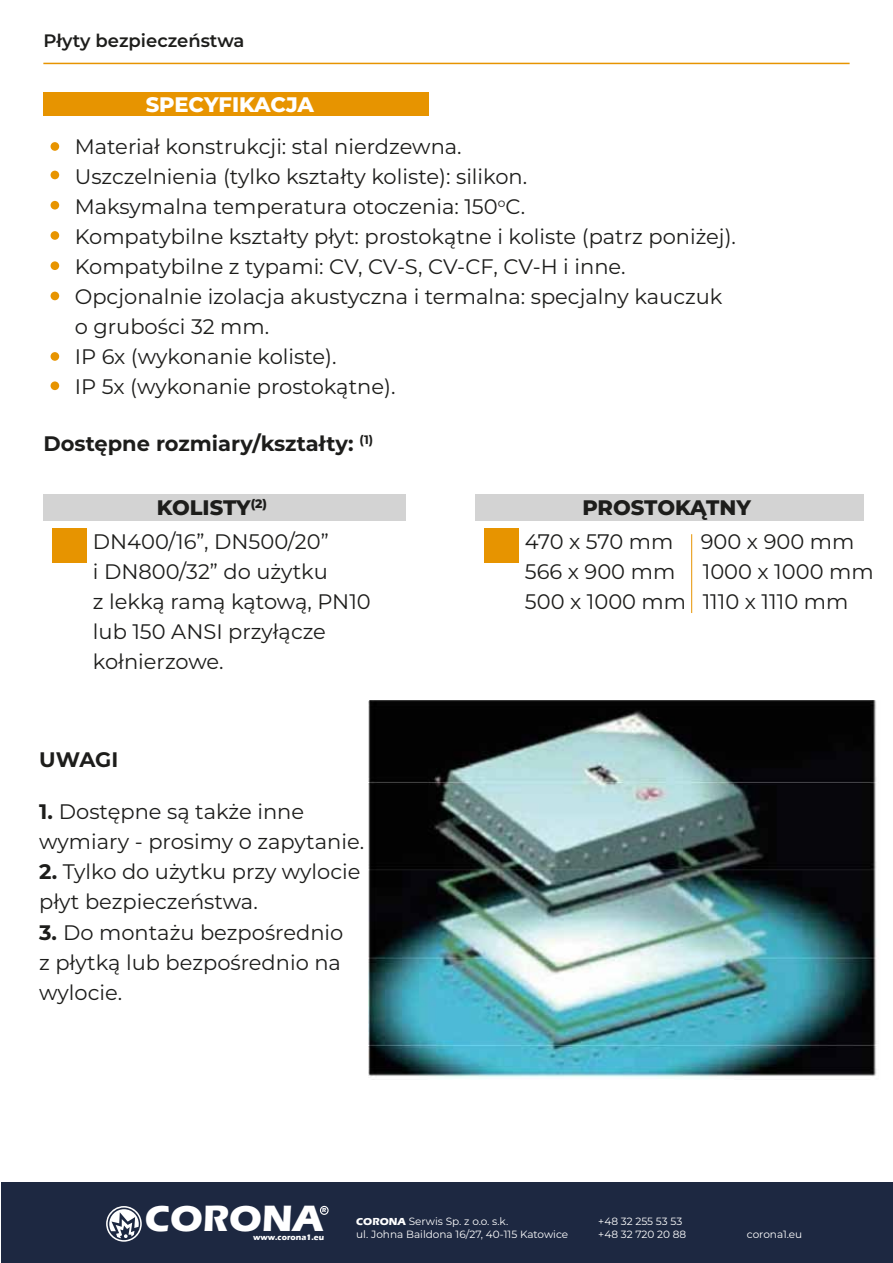
<style>
.page{position:relative;width:893px;height:1263px;background:#fff}
.page>*{position:absolute;margin:0;border:0;box-sizing:border-box;transform-origin:0 0}
.t1{font:700 37.65px "Eras ITC";color:#fff}
.t2{font:21px/30px "Montserrat";color:#1d1d1b}
.t3{font:700 21px "Montserrat";color:#1d1d1b}
.t4{font:800 21px "Montserrat";letter-spacing:-.005em;color:#1d1d1b}
.t5{font:800 21px "Montserrat";letter-spacing:-.005em;color:#fff}
.t6{font:600 18px "Montserrat";color:#1d1d1b}
.t7{font:10.5px/12.6px "Montserrat";color:#fff}
.t8{font:700 8.1px "Eras ITC";color:#fff}
.t9{font:700 6px "Eras ITC";color:#fff}
.s1{font-weight:700}
.s2{font-family:"Eras ITC";font-weight:700}
</style>
<div class="page">
<hr style="left:43px;top:63px;width:807px;height:1px;background:#e79400">
<div style="left:2px;top:1182px;width:891px;height:81px;background:#1d2841"></div>
<svg style="left:320px;top:1206px;width:9px;height:9px"></svg>
<svg style="left:106px;top:1206px;width:36px;height:36px"></svg>
<div style="left:43px;top:494px;width:363px;height:26px;background:#d3d3d3"></div>
<div style="left:52px;top:528px;width:34px;height:34px;background:#e79400"></div>
<div style="left:43px;top:92px;width:386px;height:24px;background:#e79400"></div>
<div style="left:51px;top:142px;width:8px;height:9px;background:#e79400;border-radius:50%"></div>
<div style="left:51px;top:171px;width:8px;height:8px;background:#e79400;border-radius:50%"></div>
<div style="left:51px;top:201px;width:8px;height:9px;background:#e79400;border-radius:50%"></div>
<div style="left:51px;top:231px;width:8px;height:9px;background:#e79400;border-radius:50%"></div>
<div style="left:51px;top:261px;width:8px;height:9px;background:#e79400;border-radius:50%"></div>
<div style="left:51px;top:292px;width:8px;height:8px;background:#e79400;border-radius:50%"></div>
<div style="left:51px;top:381px;width:8px;height:9px;background:#e79400;border-radius:50%"></div>
<div style="left:51px;top:352px;width:8px;height:9px;background:#e79400;border-radius:50%"></div>
<div style="left:475px;top:494px;width:389px;height:26px;background:#d3d3d3"></div>
<div style="left:484px;top:528px;width:34px;height:34px;background:#e79400"></div>
<img style="left:368px;top:700px;width:509px;height:379px">
<p class="t6" style="left:43px;top:28px;width:203px">Płyty bezpieczeństwa</p>
<p class="t5" style="left:146px;top:89px;width:170px">SPECYFIKACJA</p>
<p class="t2" style="left:75px;top:131px;width:663px">Materiał konstrukcji: stal nierdzewna.<br>Uszczelnienia (tylko kształty koliste): silikon.<br>Maksymalna temperatura otoczenia: 150<sup>o</sup>C.<br>Kompatybilne kształty płyt: prostokątne i koliste (patrz poniżej).<br>Kompatybilne z typami: CV, CV-S, CV-CF, CV-H i inne.<br>Opcjonalnie izolacja akustyczna i termalna: specjalny kauczuk o grubości 32 mm.<br>IP 6x (wykonanie koliste).<br>IP 5x (wykonanie prostokątne).</p>
<p class="t3" style="left:43px;top:429px;width:331px">Dostępne rozmiary/kształty: <sup>(1)</sup></p>
<p class="t4" style="left:157px;top:492px;width:112px">KOLISTY<sup>(2)</sup></p>
<p class="t2" style="left:93px;top:526px;width:279px">DN400/16”, DN500/20”<br>i DN800/32” do użytku<br>z lekką ramą kątową, PN10 lub 150 ANSI przyłącze kołnierzowe.</p>
<p class="t3" style="left:39px;top:744px;width:81px">UWAGI</p>
<p class="t2" style="left:39px;top:796px;width:326px"><span class="s1">1.</span> Dostępne są także inne wymiary - prosimy o zapytanie.</p>
<p class="t2" style="left:39px;top:856px;width:323px"><span class="s1">2.</span> Tylko do użytku przy wylocie płyt bezpieczeństwa.</p>
<p class="t2" style="left:39px;top:916px;width:306px;text-align:justify"><span class="s1">3.</span> Do montażu bezpośrednio z płytką lub bezpośrednio na wylocie.</p>
<p class="t4" style="left:582px;top:492px;width:170px">PROSTOKĄTNY</p>
<p class="t2" style="left:525px;top:526px;width:150px">470 x 570 mm</p>
<p class="t2" style="left:701px;top:526px;width:155px">900 x 900 mm</p>
<p class="t2" style="left:525px;top:556px;width:152px">566 x 900 mm</p>
<p class="t2" style="left:525px;top:556px;width:350px;text-indent:178px">1000 x 1000 mm<br>500 x 1000 mm 1110 x 1110 mm</p>
<h1 class="t1" style="left:145px;top:1197px;width:180px">CORONA</h1>
<p class="t8" style="left:253px;top:1232px;width:73px">www.corona1.eu</p>
<p class="t9" style="left:322px;top:1207px;width:6px">R</p>
<p class="t7" style="left:356px;top:1215px;width:214px"><span class="s2">CORONA</span> Serwis Sp. z o.o. s.k.<br>ul. Johna Baildona 16/27, 40-115 Katowice</p>
<p class="t7" style="left:598px;top:1215px;width:90px">+48 32 255 53 53 +48 32 720 20 88</p>
<p class="t7" style="left:747px;top:1227px;width:57px">corona1.eu</p>
</div>
